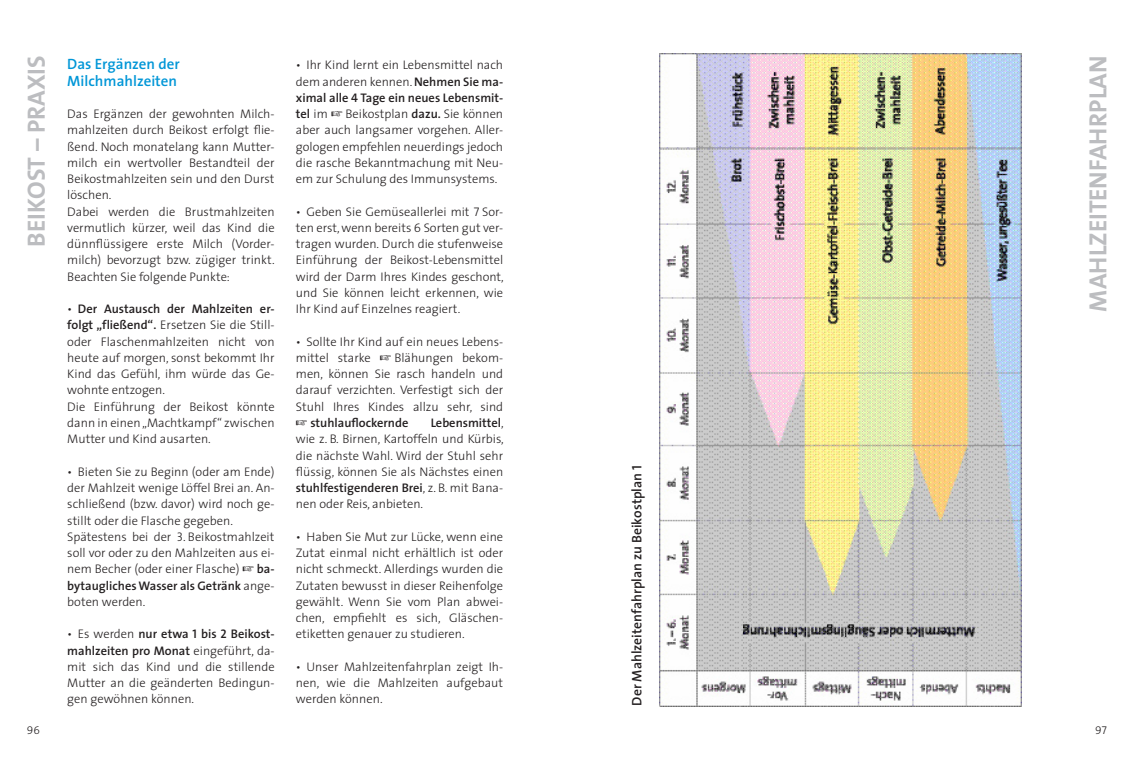
<style>
.page{position:relative;width:1134px;height:762px;background:#fff}
.page>*{position:absolute;margin:0;border:0;box-sizing:border-box;transform-origin:0 0}
.t1{font:25px "The Mix Bold Caps";color:#bcbdc0}
.Headline_3__Farbe{font:600 15px/16.2px "The Sans";color:#0196d7}
.t2{font:600 13.75px "The Sans";color:#231f20}
.Fliesstext{font:300 12.5px/16.2px "The Sans";color:#231f20;text-align:justify}
.Fliesstext-2{font:600 12.5px/16.2px "The Sans";color:#231f20;text-align:justify}
.t3{font:11.25px "The Sans Light Caps";color:#231f20}
.s1{font-weight:600}
.s2{font-family:"The Sans Light Caps";font-weight:400}
.s3{font-weight:300}
.s4{font-family:"The Sans Semi Bold Caps";font-weight:400}
</style>
<div class="page">
<img style="left:660px;top:54px;width:361px;height:652px">
<p class="t1" style="left:15px;top:247px;width:193px;rotate:-90deg">Beikost – Praxis</p>
<p class="t3" style="left:27px;top:721px;width:15px">96</p>
<p class="Headline_3__Farbe" style="left:67px;top:56px;width:114px">Das Ergänzen der<br>Milchmahlzeiten</p>
<p class="Fliesstext" style="left:67px;top:105px;width:209px">Das Ergänzen der gewohnten Milch&shy;mahlzeiten durch Beikost erfolgt flie&shy;ßend. Noch monatelang kann Mutter&shy;milch ein wertvoller Bestandteil der Beikostmahlzeiten sein und den Durst löschen.</p>
<p class="Fliesstext" style="left:67px;top:203px;width:209px">Dabei werden die Brustmahlzeiten vermutlich kürzer, weil das Kind die dünnflüssigere erste Milch (Vorder&shy;milch) bevorzugt bzw. zügiger trinkt.<br>Beachten Sie folgende Punkte:</p>
<p class="Fliesstext" style="left:67px;top:300px;width:209px">• <span class="s1">Der Austausch der Mahlzeiten er&shy;folgt „fließend“.</span> Ersetzen Sie die Still&shy;oder Flaschenmahlzeiten nicht von heute auf morgen, sonst bekommt Ihr Kind das Gefühl, ihm würde das Ge&shy;wohnte entzogen.</p>
<p class="Fliesstext" style="left:67px;top:398px;width:209px">Die Einführung der Beikost könnte dann in einen„Machtkampf“ zwischen Mutter und Kind ausarten.</p>
<p class="Fliesstext" style="left:67px;top:463px;width:209px">• Bieten Sie zu Beginn (oder am Ende) der Mahlzeit wenige Löffel Brei an. An&shy;schließend (bzw. davor) wird noch ge&shy;stillt oder die Flasche gegeben.</p>
<p class="Fliesstext" style="left:67px;top:528px;width:209px">Spätestens bei der <span class="s2">3</span>. Beikostmahlzeit soll vor oder zu den Mahlzeiten aus ei&shy;nem Becher (oder einer Flasche)</p>
<p class="Fliesstext-2" style="left:67px;top:560px;width:209px;text-indent:190px">ba&shy;bytaugliches Wasser als Getränk <span class="s3">ange&shy;boten werden.</span></p>
<p class="Fliesstext" style="left:67px;top:625px;width:209px">• Es werden <span class="s1">nur etwa</span> <span class="s4">1</span> <span class="s1">bis</span> <span class="s4">2</span> <span class="s1">Beikost&shy;mahlzeiten pro Monat</span> eingeführt, da&shy;mit sich das Kind und die stillende Mutter an die geänderten Bedingun&shy;gen gewöhnen können.</p>
<p class="Fliesstext" style="left:296px;top:57px;width:209px">• Ihr Kind lernt ein Lebensmittel nach dem anderen kennen. <span class="s1">Nehmen Sie ma&shy;ximal alle</span> <span class="s4">4</span> <span class="s1">Tage ein neues Lebensmit&shy;tel</span> im</p>
<p class="Fliesstext" style="left:296px;top:105px;width:209px;text-indent:50px">Beikostplan <span class="s1">dazu.</span> Sie können aber auch langsamer vorgehen. Aller&shy;gologen empfehlen neuerdings jedoch die rasche Bekanntmachung mit Neu&shy;em zur Schulung des Immunsystems.</p>
<p class="Fliesstext" style="left:296px;top:203px;width:209px">• Geben Sie Gemüseallerlei mit <span class="s2">7</span> Sor&shy;ten erst,wenn bereits <span class="s2">6</span> Sorten gut ver&shy;tragen wurden. Durch die stufenweise Einführung der Beikost-Lebensmittel wird der Darm Ihres Kindes geschont, und Sie können leicht erkennen, wie Ihr Kind auf Einzelnes reagiert.</p>
<p class="Fliesstext" style="left:296px;top:333px;width:209px">• Sollte Ihr Kind auf ein neues Lebens&shy;mittel starke</p>
<p class="Fliesstext" style="left:394px;top:349px;width:110px">Blähungen bekom-</p>
<p class="Fliesstext" style="left:296px;top:365px;width:209px">men, können Sie rasch handeln und</p>
<p class="Fliesstext" style="left:296px;top:382px;width:209px">darauf verzichten. Verfestigt sich der</p>
<p class="Fliesstext" style="left:296px;top:398px;width:209px">Stuhl Ihres Kindes allzu sehr, sind</p>
<p class="Fliesstext-2" style="left:310px;top:414px;width:100px">stuhlauflockernde</p>
<p class="Fliesstext" style="left:296px;top:414px;width:209px;text-indent:135px"><span class="s1">Lebensmittel</span>, wie z. B. Birnen, Kartoffeln und Kürbis, die nächste Wahl. Wird der Stuhl sehr flüssig, können Sie als Nächstes einen <span class="s1">stuhlfestigenderen Brei</span>, z. B. mit Bana&shy;nen oder Reis, anbieten.</p>
<p class="Fliesstext" style="left:296px;top:528px;width:209px">• Haben Sie Mut zur Lücke, wenn eine Zutat einmal nicht erhältlich ist oder nicht schmeckt. Allerdings wurden die Zutaten bewusst in dieser Reihenfolge gewählt. Wenn Sie vom Plan abwei&shy;chen, empfiehlt es sich, Gläschen&shy;etiketten genauer zu studieren.</p>
<p class="Fliesstext" style="left:296px;top:658px;width:209px">• Unser Mahlzeitenfahrplan zeigt Ih&shy;nen, wie die Mahlzeiten aufgebaut werden können.</p>
<p class="t2" style="left:625px;top:706px;width:242px;rotate:-90deg">Der Mahlzeitenfahrplan zu Beikostplan <span class="s4">1</span></p>
<p class="t1" style="left:1077px;top:312px;width:258px;rotate:-90deg">Mahlzeitenfahrplan</p>
<p class="t3" style="left:1095px;top:721px;width:13px">97</p>
</div>
